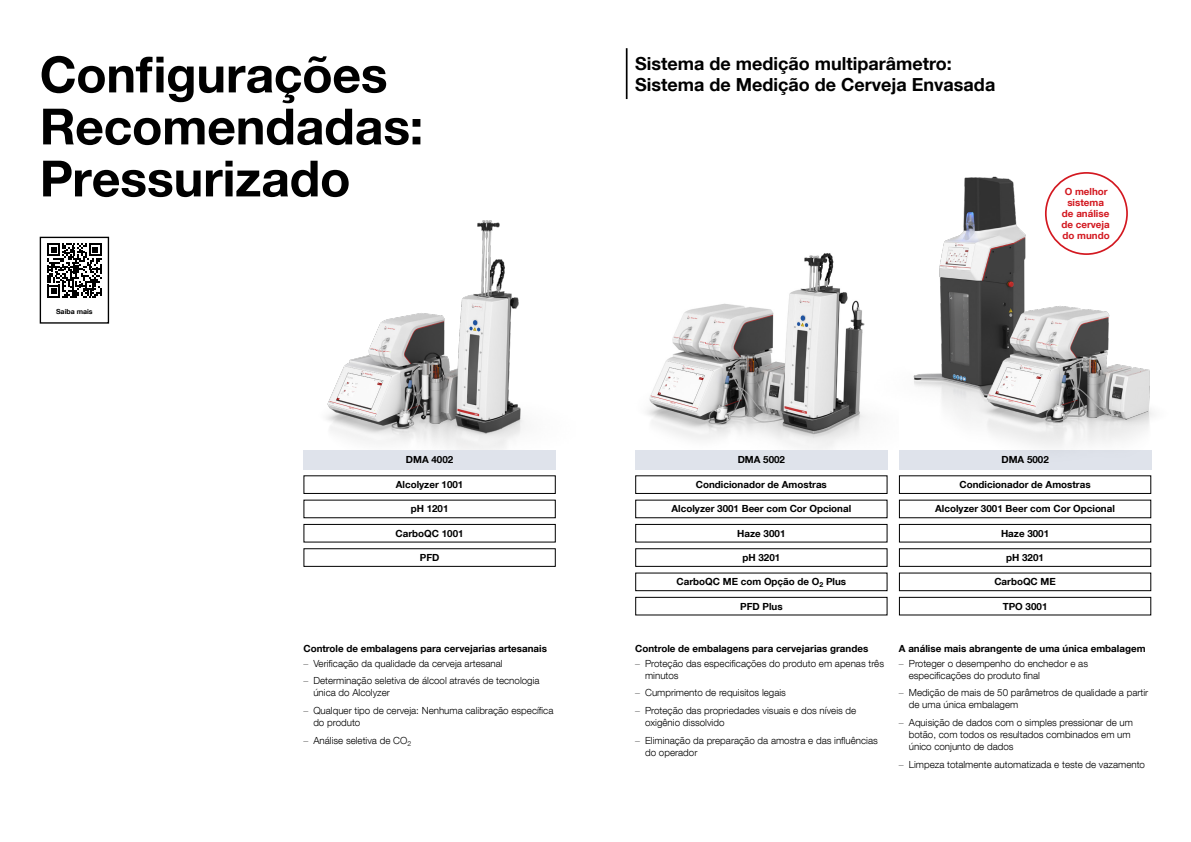
<style>
.page{position:relative;width:1191px;height:842px;background:#fff}
.page>*{position:absolute;margin:0;border:0;box-sizing:border-box;transform-origin:0 0}
.t1{font:700 50px/52px "Helvetica Neue LT Com";letter-spacing:-.005em;color:#000}
.t2{font:700 18px/21px "Helvetica Neue LT Com";color:#000}
.t3{font:300 9.8px/12px "Helvetica Neue LT Com";color:#000}
.t4{font:700 9.8px "Helvetica Neue LT Com";color:#000}
.t5{font:700 9.8px/11px "Helvetica Neue LT Com";color:#d31820;text-align:center}
.t6{font:700 7px "Helvetica Neue LT Com";color:#000}
.s1{font-weight:100;font-stretch:condensed}
</style>
<div class="page">
<img style="left:647px;top:255px;width:164px;height:193px">
<img style="left:326px;top:220px;width:198px;height:230px">
<div style="left:303px;top:450px;width:253px;height:20px;background:#dfe3eb"></div>
<div style="left:303px;top:475px;width:253px;height:19px;border:1px solid #000"></div>
<div style="left:635px;top:524px;width:252px;height:18px;border:1px solid #000"></div>
<div style="left:635px;top:572px;width:252px;height:19px;border:1px solid #000"></div>
<div style="left:899px;top:572px;width:252px;height:19px;border:1px solid #000"></div>
<div style="left:303px;top:524px;width:253px;height:18px;border:1px solid #000"></div>
<div style="left:303px;top:548px;width:253px;height:19px;border:1px solid #000"></div>
<div style="left:635px;top:548px;width:252px;height:19px;border:1px solid #000"></div>
<div style="left:899px;top:548px;width:252px;height:19px;border:1px solid #000"></div>
<div style="left:635px;top:597px;width:252px;height:18px;border:1px solid #000"></div>
<div style="left:899px;top:597px;width:252px;height:18px;border:1px solid #000"></div>
<div style="left:635px;top:450px;width:252px;height:20px;background:#dfe3eb"></div>
<div style="left:635px;top:475px;width:252px;height:19px;border:1px solid #000"></div>
<div style="left:899px;top:524px;width:252px;height:18px;border:1px solid #000"></div>
<div style="left:899px;top:475px;width:252px;height:19px;border:1px solid #000"></div>
<hr style="left:626px;top:48px;width:1px;height:51px;background:#000">
<svg style="left:47px;top:243px;width:55px;height:55px"></svg>
<div style="left:40px;top:237px;width:69px;height:87px;border:1px solid #000"></div>
<img style="left:811px;top:172px;width:342px;height:298px">
<h1 class="t1" style="left:40px;top:47px;width:385px">Configurações<br>Recomendadas:<br>Pressurizado</h1>
<h2 class="t2" style="left:635px;top:52px;width:361px">Sistema de medição multiparâmetro:<br>Sistema de Medição de Cerveja Envasada</h2>
<p class="t5" style="left:1061px;top:186px;width:50px">O melhor sistema de análise de cerveja do mundo</p>
<p class="t6" style="left:56px;top:307px;width:38px">Saiba mais</p>
<p class="t4" style="left:406px;top:454px;width:49px">DMA 4002</p>
<p class="t4" style="left:396px;top:478px;width:69px">Alcolyzer 1001</p>
<p class="t4" style="left:737px;top:454px;width:49px">DMA 5002</p>
<p class="t4" style="left:696px;top:478px;width:132px">Condicionador de Amostras</p>
<p class="t4" style="left:1001px;top:454px;width:49px">DMA 5002</p>
<p class="t4" style="left:959px;top:478px;width:132px">Condicionador de Amostras</p>
<p class="t4" style="left:411px;top:503px;width:39px">pH 1201</p>
<p class="t4" style="left:671px;top:503px;width:181px">Alcolyzer 3001 Beer com Cor Opcional</p>
<p class="t4" style="left:935px;top:503px;width:181px">Alcolyzer 3001 Beer com Cor Opcional</p>
<p class="t4" style="left:395px;top:527px;width:70px">CarboQC 1001</p>
<p class="t4" style="left:420px;top:551px;width:21px">PFD</p>
<p class="t4" style="left:742px;top:551px;width:39px">pH 3201</p>
<p class="t4" style="left:1006px;top:551px;width:39px">pH 3201</p>
<p class="t4" style="left:740px;top:600px;width:44px">PFD Plus</p>
<p class="t4" style="left:1002px;top:600px;width:46px">TPO 3001</p>
<p class="t4" style="left:737px;top:527px;width:50px">Haze 3001</p>
<p class="t4" style="left:1001px;top:527px;width:50px">Haze 3001</p>
<p class="t4" style="left:676px;top:576px;width:171px">CarboQC ME com Opção de O<sub>2</sub> Plus</p>
<p class="t4" style="left:994px;top:576px;width:63px">CarboQC ME</p>
<p class="t4" style="left:303px;top:642px;width:245px">Controle de embalagens para cervejarias artesanais</p>
<p class="t3" style="left:303px;top:657px;width:201px"><span class="s1">–</span> Verificação da qualidade da cerveja artesanal</p>
<p class="t3" style="left:313px;top:675px;width:228px;text-indent:-10px"><span class="s1">–</span> Determinação seletiva de álcool através de tecnologia única do Alcolyzer</p>
<p class="t3" style="left:313px;top:704px;width:242px;text-indent:-10px"><span class="s1">–</span> Qualquer tipo de cerveja: Nenhuma calibração específica do produto</p>
<p class="t3" style="left:303px;top:734px;width:109px"><span class="s1">–</span> Análise seletiva de CO<sub>2</sub></p>
<p class="t4" style="left:635px;top:642px;width:235px">Controle de embalagens para cervejarias grandes</p>
<p class="t3" style="left:645px;top:657px;width:240px;text-indent:-10px"><span class="s1">–</span> Proteção das especificações do produto em apenas três minutos</p>
<p class="t3" style="left:635px;top:687px;width:152px"><span class="s1">–</span> Cumprimento de requisitos legais</p>
<p class="t3" style="left:645px;top:704px;width:213px;text-indent:-10px"><span class="s1">–</span> Proteção das propriedades visuais e dos níveis de oxigênio dissolvido</p>
<p class="t3" style="left:645px;top:734px;width:234px;text-indent:-10px"><span class="s1">–</span> Eliminação da preparação da amostra e das influências do operador</p>
<p class="t4" style="left:899px;top:642px;width:248px">A análise mais abrangente de uma única embalagem</p>
<p class="t3" style="left:908px;top:657px;width:181px;text-indent:-10px"><span class="s1">–</span> Proteger o desempenho do enchedor e as especificações do produto final</p>
<p class="t3" style="left:908px;top:686px;width:241px;text-indent:-10px"><span class="s1">–</span> Medição de mais de 50 parâmetros de qualidade a partir de uma única embalagem</p>
<p class="t3" style="left:908px;top:716px;width:225px;text-indent:-10px"><span class="s1">–</span> Aquisição de dados com o simples pressionar de um botão, com todos os resultados combinados em um único conjunto de dados</p>
<p class="t3" style="left:899px;top:758px;width:248px"><span class="s1">–</span> Limpeza totalmente automatizada e teste de vazamento</p>
</div>
